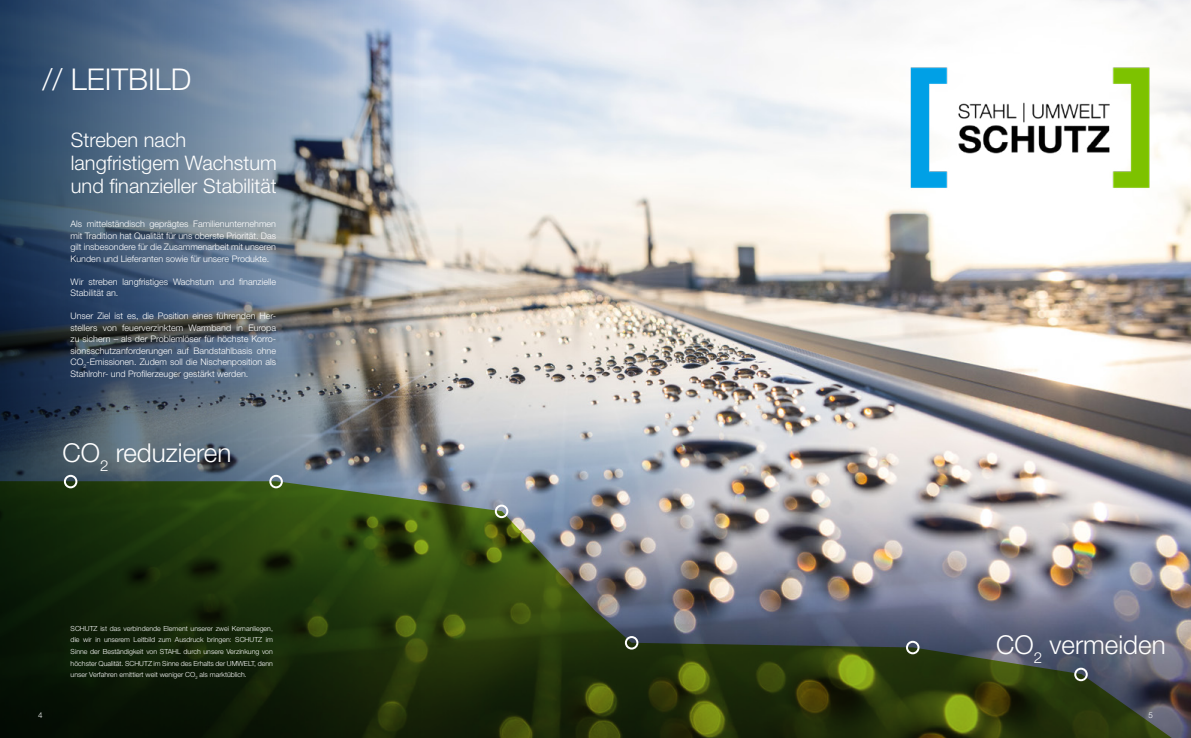
<style>
.page{position:relative;width:1191px;height:738px;background:#fff}
.page>*{position:absolute;margin:0;border:0;box-sizing:border-box;transform-origin:0 0}
.t1{font:300 30px "Helvetica Neue LT Pro";color:#fff}
._2_Subhead{font:300 26px "Helvetica Neue LT Pro";color:#fff}
.t2{font:300 20px/23px "Helvetica Neue LT Pro";color:#fff}
.t3{font:300 9px/11.5px "Helvetica Neue LT Pro";color:#fff;text-align:justify}
.Copy{font:300 8px "Helvetica Neue LT Pro";color:#fff}
.Bildunterschrift{font:300 7px/11.5px "Helvetica Neue LT Pro";color:#fff;text-align:justify}
</style>
<div class="page">
<img style="left:550px;top:0;width:641px;height:480px">
<img style="left:0;top:0;width:550px;height:480px">
<img style="left:909px;top:41px;width:242px;height:157px">
<img style="left:0;top:480px;width:1191px;height:257px">
<div style="left:906px;top:640px;width:13px;height:13px;border:2px solid #fff;border-radius:50%"></div>
<div style="left:625px;top:635px;width:13px;height:14px;border:2px solid #fff;border-radius:50%"></div>
<div style="left:495px;top:504px;width:13px;height:13px;border:2px solid #fff;border-radius:50%"></div>
<div style="left:269px;top:474px;width:14px;height:14px;border:2px solid #fff;border-radius:50%"></div>
<div style="left:64px;top:474px;width:13px;height:14px;border:2px solid #fff;border-radius:50%"></div>
<div style="left:1074px;top:667px;width:13px;height:13px;border:2px solid #fff;border-radius:50%"></div>
<p class="t1" style="left:43px;top:61px;width:150px">// LEITBILD</p>
<p class="t2" style="left:71px;top:128px;width:207px">Streben nach langfristigem Wachstum und finanzieller Stabilität</p>
<p class="t3" style="left:71px;top:218px;width:207px">Als mittelständisch geprägtes Familienunternehmen mit Tradition hat Qualität für uns oberste Priorität. Das gilt insbesondere für die Zusammenarbeit mit unseren Kunden und Lieferanten sowie für unsere Produkte.</p>
<p class="t3" style="left:71px;top:275px;width:207px">Wir streben langfristiges Wachstum und finanzielle<br>Stabilität an.</p>
<p class="t3" style="left:71px;top:310px;width:207px">Unser Ziel ist es, die Position eines führenden Her&shy;stellers von feuerverzinktem Warmband in Europa zu sichern – als der Problemlöser für höchste Korro&shy;sionsschutzanforderungen auf Bandstahlbasis ohne CO<sub>2</sub>-Emissionen. Zudem soll die Nischenposition als Stahlrohr- und Profilerzeuger gestärkt werden.</p>
<p class="_2_Subhead" style="left:63px;top:436px;width:170px">CO<sub>2</sub> reduzieren</p>
<p class="Bildunterschrift" style="left:71px;top:622px;width:204px">SCHUTZ ist das verbindende Element unserer zwei Kernanliegen, die wir in unserem Leitbild zum Ausdruck bringen: SCHUTZ im Sinne der Beständigkeit von STAHL durch unsere Verzinkung von höchster Qualität. SCHUTZ im Sinne des Erhalts der UMWELT, denn unser Verfahren emittiert weit weniger CO<sub>2</sub> als marktüblich.</p>
<p class="_2_Subhead" style="left:996px;top:628px;width:171px">CO<sub>2</sub> vermeiden</p>
<p class="Copy" style="left:38px;top:709px;width:6px">4</p>
<p class="Copy" style="left:1148px;top:709px;width:6px">5</p>
</div>
